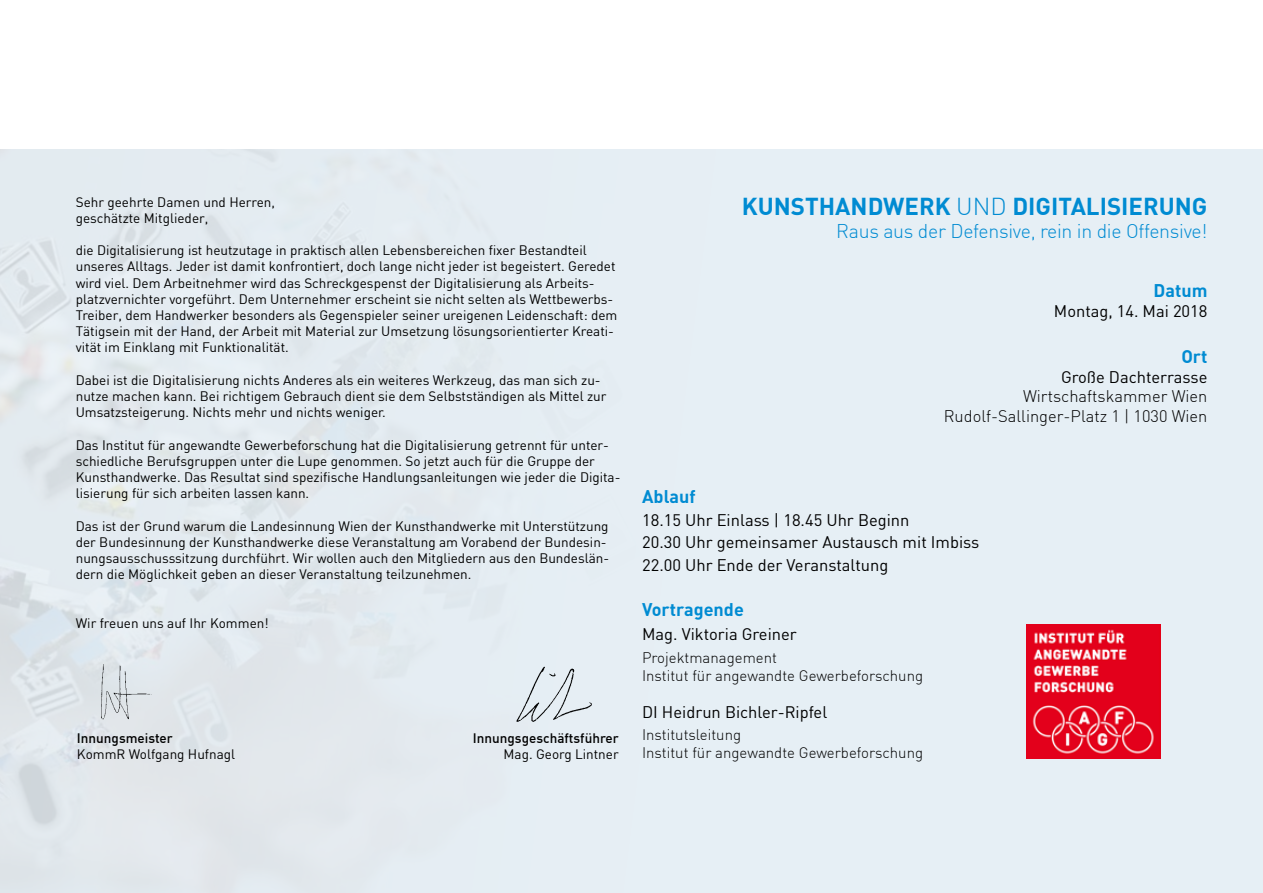
<style>
.page{position:relative;width:1263px;height:893px;background:#fff}
.page>*{position:absolute;margin:0;border:0;box-sizing:border-box;transform-origin:0 0}
.t1{font:700 24px "DIN";color:#008bd2}
.t2{font:300 19.5px "DIN";letter-spacing:-.015em;color:#008bd2}
.t3{font:700 18px "DIN";color:#008bd2}
.t4{font:16.5px/22.5px "DIN";color:#000}
.t5{font:300 16.5px/19.8px "DIN";color:#000;text-align:right}
.t6{font:300 15px/18px "DIN";color:#000}
.t7{font:13.5px/16.2px "DIN";color:#000}
.t8{font:500 13.5px "DIN";color:#000}
.s1{font-weight:300}
</style>
<div class="page">
<div style="left:0;top:150px;width:1263px;height:743px;background:#e6eef4"></div>
<img style="left:94px;top:663px;width:68px;height:62px">
<img style="left:514px;top:666px;width:78px;height:57px">
<img style="left:1027px;top:625px;width:134px;height:134px">
<p class="t7" style="left:76px;top:193px;width:201px">Sehr geehrte Damen und Herren, geschätzte Mitglieder,</p>
<p class="t7" style="left:76px;top:242px;width:543px">die Digitalisierung ist heutzutage in praktisch allen Lebensbereichen fixer Bestandteil unseres Alltags. Jeder ist damit konfrontiert, doch lange nicht jeder ist begeistert. Geredet wird viel. Dem Arbeitnehmer wird das Schreckgespenst der Digitalisierung als Arbeits&shy;platzvernichter vorgeführt. Dem Unternehmer erscheint sie nicht selten als Wettbewerbs-Treiber, dem Handwerker besonders als Gegenspieler seiner ureigenen Leidenschaft: dem Tätigsein mit der Hand, der Arbeit mit Material zur Umsetzung lösungsorientierter Kreati&shy;vität im Einklang mit Funktionalität.</p>
<p class="t7" style="left:76px;top:372px;width:532px">Dabei ist die Digitalisierung nichts Anderes als ein weiteres Werkzeug, das man sich zu&shy;nutze machen kann. Bei richtigem Gebrauch dient sie dem Selbstständigen als Mittel zur<br>Umsatzsteigerung. Nichts mehr und nichts weniger.</p>
<p class="t7" style="left:76px;top:436px;width:546px">Das Institut für angewandte Gewerbeforschung hat die Digitalisierung getrennt für unter&shy;schiedliche Berufsgruppen unter die Lupe genommen. So jetzt auch für die Gruppe der Kunsthandwerke. Das Resultat sind spezifische Handlungsanleitungen wie jeder die Digita&shy;lisierung für sich arbeiten lassen kann.</p>
<p class="t7" style="left:76px;top:517px;width:535px">Das ist der Grund warum die Landesinnung Wien der Kunsthandwerke mit Unterstützung der Bundesinnung der Kunsthandwerke diese Veranstaltung am Vorabend der Bundesin&shy;nungsausschusssitzung durchführt. Wir wollen auch den Mitgliedern aus den Bundeslän&shy;dern die Möglichkeit geben an dieser Veranstaltung teilzunehmen.</p>
<p class="t7" style="left:76px;top:615px;width:194px">Wir freuen uns auf Ihr Kommen!</p>
<p class="t8" style="left:77px;top:729px;width:97px">Innungsmeister</p>
<p class="t7" style="left:77px;top:746px;width:160px">KommR Wolfgang Hufnagl</p>
<p class="t8" style="left:473px;top:729px;width:147px">Innungsgeschäftsführer</p>
<p class="t7" style="left:504px;top:746px;width:117px">Mag. Georg Lintner</p>
<h1 class="t1" style="left:742px;top:190px;width:467px">KUNSTHANDWERK <span class="s1">UND</span> DIGITALISIERUNG</h1>
<h2 class="t2" style="left:836px;top:219px;width:373px">Raus aus der Defensive, rein in die Offensive!</h2>
<h3 class="t3" style="left:1153px;top:279px;width:55px">Datum</h3>
<p class="t4" style="left:1054px;top:300px;width:155px">Montag, 14. Mai 2018</p>
<h3 class="t3" style="left:1181px;top:345px;width:28px">Ort</h3>
<p class="t4" style="left:1061px;top:365px;width:148px">Große Dachterrasse</p>
<p class="t5" style="left:944px;top:386px;width:265px">Wirtschaftskammer Wien<br>Rudolf-Sallinger-Platz 1 | 1030 Wien</p>
<h3 class="t3" style="left:642px;top:485px;width:55px">Ablauf</h3>
<p class="t4" style="left:642px;top:508px;width:339px">18.15 Uhr Einlass | 18.45 Uhr Beginn<br>20.30 Uhr gemeinsamer Austausch mit Imbiss<br>22.00 Uhr Ende der Veranstaltung</p>
<h3 class="t3" style="left:642px;top:598px;width:103px">Vortragende</h3>
<p class="t4" style="left:642px;top:623px;width:156px">Mag. Viktoria Greiner</p>
<p class="t6" style="left:642px;top:648px;width:282px">Projektmanagement<br>Institut für angewandte Gewerbeforschung</p>
<p class="t4" style="left:642px;top:700px;width:187px">DI Heidrun Bichler-Ripfel</p>
<p class="t6" style="left:642px;top:725px;width:282px">Institutsleitung<br>Institut für angewandte Gewerbeforschung</p>
</div>
